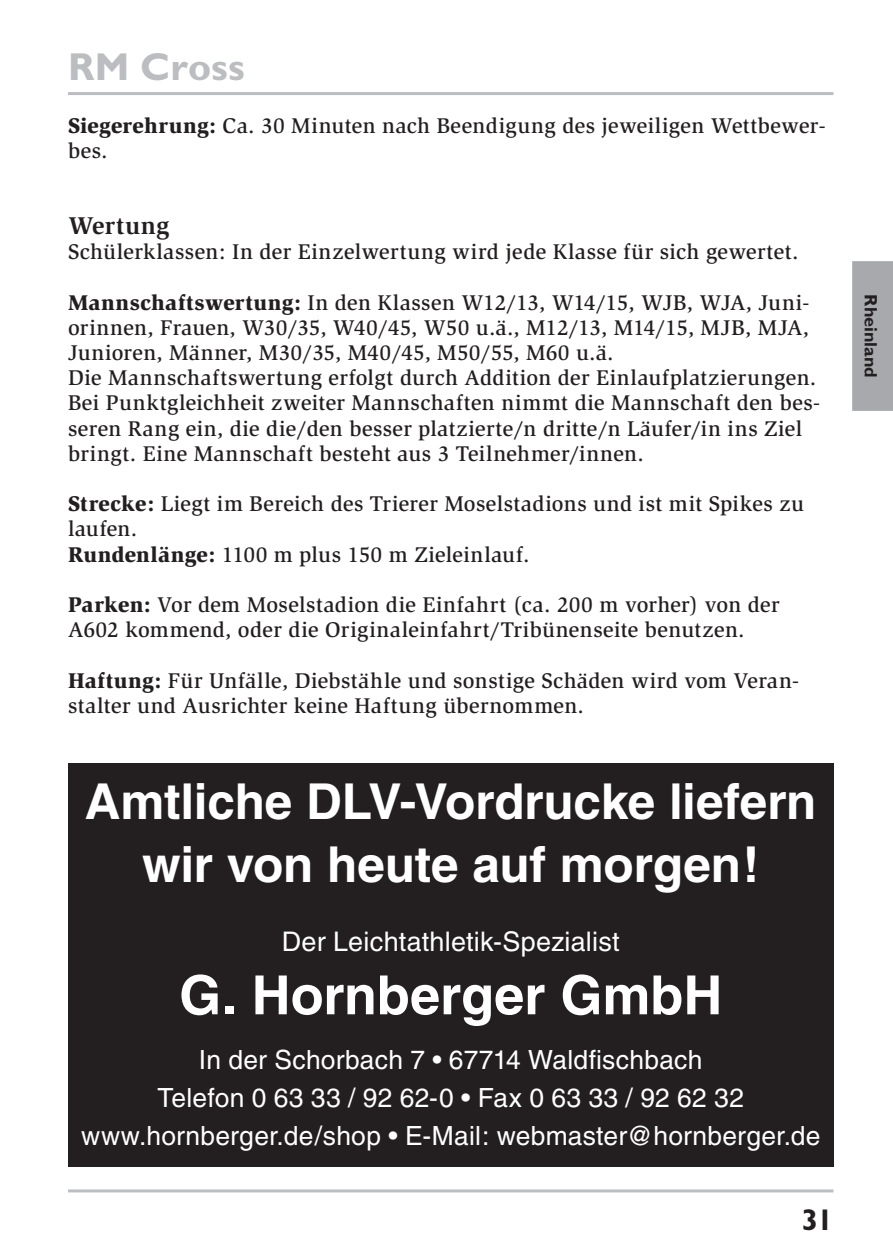
<style>
.page{position:relative;width:893px;height:1259px;background:#fff}
.page>*{position:absolute;margin:0;border:0;box-sizing:border-box;transform-origin:0 0}
.t1{font:700 54px "Helvetica";color:#fff}
.t2{font:700 49.5px/63.6px "Helvetica";letter-spacing:-.005em;color:#fff;text-align:center}
.t3{font:700 39px "Gill Sans";letter-spacing:.005em;color:#bcbdc0}
.t4{font:700 30px "Gill Sans";color:#231f20}
.t5{font:27px "Helvetica";letter-spacing:.01em;color:#fff}
.t6{font:26.4px/38.1px "Helvetica";letter-spacing:.01em;color:#fff;text-align:center}
.t7{font:700 24.9px "Slimbach";letter-spacing:.015em;color:#231f20}
.t8{font:500 21.9px/25.2px "Slimbach";letter-spacing:.015em;color:#231f20}
.t9{font:700 18px "Gill Sans";color:#231f20}
.s1{font-weight:900}
</style>
<div class="page">
<div style="left:68px;top:763px;width:765px;height:403px;background:#231f20"></div>
<hr style="left:68px;top:92px;width:765px;height:3px;background:#bcbdc0">
<hr style="left:68px;top:1189px;width:765px;height:3px;background:#bcbdc0">
<div style="left:852px;top:261px;width:41px;height:150px;background:#a8a9ad"></div>
<h3 class="t3" style="left:68px;top:44px;width:178px">RM Cross</h3>
<p class="t8" style="left:68px;top:113px;width:759px"><span class="s1">Siegerehrung:</span> Ca. 30 Minuten nach Beendigung des jeweiligen Wettbewer&shy;bes.</p>
<p class="t7" style="left:68px;top:211px;width:103px">Wertung</p>
<p class="t8" style="left:68px;top:239px;width:732px">Schülerklassen: In der Einzelwertung wird jede Klasse für sich gewertet.</p>
<p class="t8" style="left:68px;top:289px;width:753px"><span class="s1">Mannschaftswertung:</span> In den Klassen W12/13, W14/15, WJB, WJA, Juni&shy;orinnen, Frauen, W30/35, W40/45, W50 u.ä., M12/13, M14/15, MJB, MJA, Junioren, Männer, M30/35, M40/45, M50/55, M60 u.ä.<br>Die Mannschaftswertung erfolgt durch Addition der Einlaufplatzierungen.<br>Bei Punktgleichheit zweiter Mannschaften nimmt die Mannschaft den bes&shy;seren Rang ein, die die/den besser platzierte/n dritte/n Läufer/in ins Ziel bringt. Eine Mannschaft besteht aus 3 Teilnehmer/innen.</p>
<p class="t8" style="left:68px;top:491px;width:738px"><span class="s1">Strecke:</span> Liegt im Bereich des Trierer Moselstadions und ist mit Spikes zu laufen.<br><span class="s1">Rundenlänge:</span> 1100 m plus 150 m Zieleinlauf.</p>
<p class="t8" style="left:68px;top:592px;width:713px"><span class="s1">Parken:</span> Vor dem Moselstadion die Einfahrt (ca. 200 m vorher) von der<br>A602 kommend, oder die Originaleinfahrt/Tribünenseite benutzen.</p>
<p class="t8" style="left:68px;top:667px;width:732px"><span class="s1">Haftung:</span> Für Unfälle, Diebstähle und sonstige Schäden wird vom Veran&shy;stalter und Ausrichter keine Haftung übernommen.</p>
<h2 class="t2" style="left:85px;top:768px;width:733px">Amtliche DLV-Vordrucke liefern wir von heute auf morgen!</h2>
<p class="t5" style="left:282px;top:925px;width:339px">Der Leichtathletik-Spezialist</p>
<h1 class="t1" style="left:179px;top:962px;width:545px">G. Hornberger GmbH</h1>
<p class="t6" style="left:81px;top:1041px;width:741px">In der Schorbach 7 • 67714 Waldfischbach<br>Telefon 0 63 33 / 92 62-0 • Fax 0 63 33 / 92 62 32 www.hornberger.de/shop • E-Mail: webmaster@hornberger.de</p>
<h3 class="t4" style="left:802px;top:1202px;width:33px">31</h3>
<p class="t9" style="left:882px;top:294px;width:85px;rotate:90deg">Rheinland</p>
</div>
